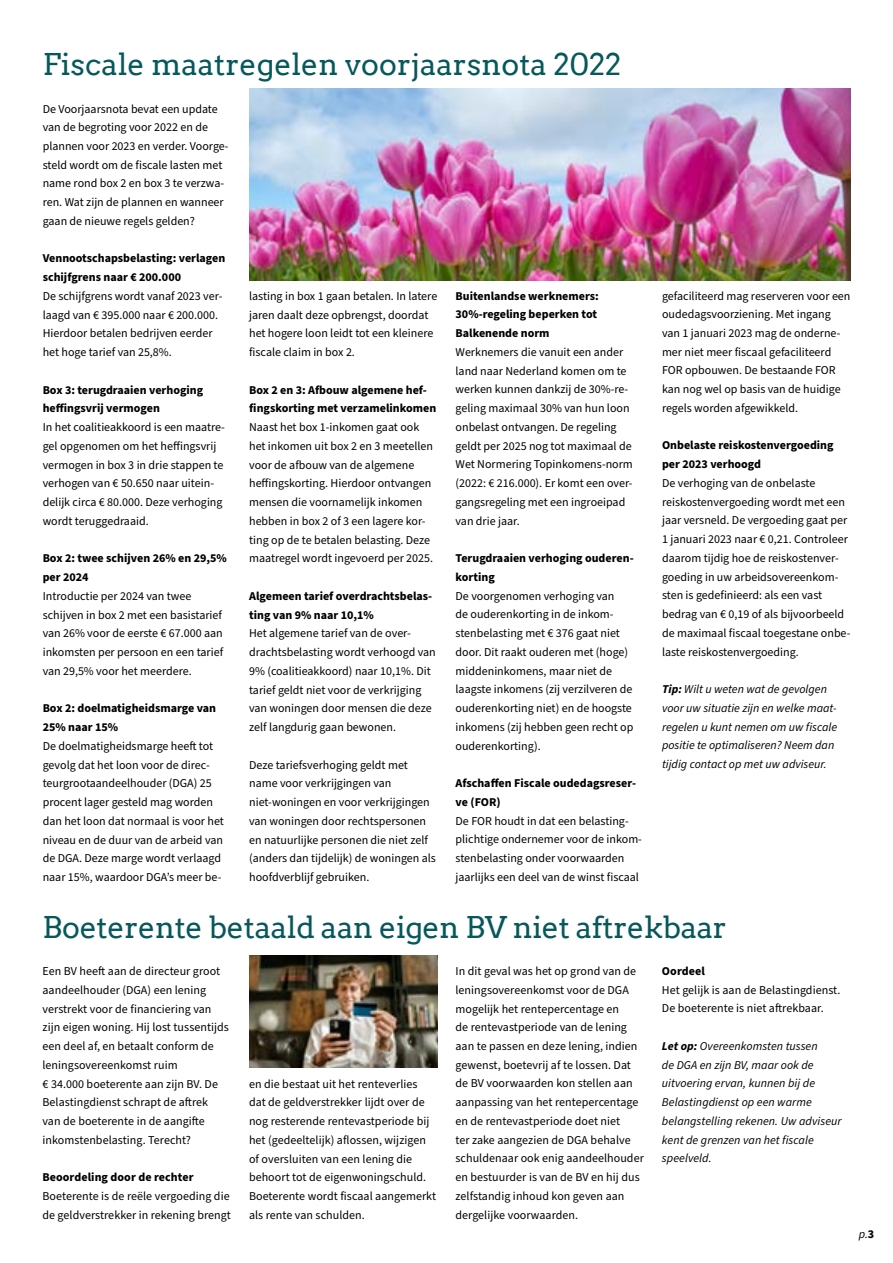
<style>
.page{position:relative;width:893px;height:1263px;background:#fff}
.page>*{position:absolute;margin:0;border:0;box-sizing:border-box;transform-origin:0 0}
.t1{font:30px "Arvo";letter-spacing:-.01em;color:#06585b}
.t2{font:12px/18.8px "Source Sans Pro";color:#000}
.t3{font:700 12px/18.8px "Source Sans Pro";color:#000}
.t4{font:italic 12px/18.8px "Source Sans Pro";color:#000}
.s1{font-weight:700}
.s2{font-weight:700;font-style:normal}
</style>
<div class="page">
<img style="left:249px;top:88px;width:601px;height:193px">
<img style="left:249px;top:955px;width:189px;height:112px">
<h1 class="t1" style="left:43px;top:46px;width:580px">Fiscale maatregelen voorjaarsnota 2022</h1>
<p class="t2" style="left:43px;top:100px;width:187px">De Voorjaarsnota bevat een update van de begroting voor 2022 en de plannen voor 2023 en verder. Voorge&shy;steld wordt om de fiscale lasten met name rond box 2 en box 3 te verzwa&shy;ren. Wat zijn de plannen en wanneer gaan de nieuwe regels gelden?</p>
<p class="t3" style="left:43px;top:249px;width:184px">Vennootschapsbelasting: verlagen schijfgrens naar € 200.000</p>
<p class="t2" style="left:43px;top:287px;width:181px">De schijfgrens wordt vanaf 2023 ver&shy;laagd van € 395.000 naar € 200.000.<br>Hierdoor betalen bedrijven eerder het hoge tarief van 25,8%.</p>
<p class="t3" style="left:43px;top:381px;width:162px">Box 3: terugdraaien verhoging heffingsvrij vermogen</p>
<p class="t2" style="left:43px;top:418px;width:184px">In het coalitieakkoord is een maatre&shy;gel opgenomen om het heffingsvrij vermogen in box 3 in drie stappen te verhogen van € 50.650 naar uitein&shy;delijk circa € 80.000. Deze verhoging wordt teruggedraaid.</p>
<p class="t3" style="left:43px;top:549px;width:186px">Box 2: twee schijven 26% en 29,5% per 2024</p>
<p class="t2" style="left:43px;top:587px;width:182px">Introductie per 2024 van twee schijven in box 2 met een basistarief van 26% voor de eerste € 67.000 aan inkomsten per persoon en een tarief van 29,5% voor het meerdere.</p>
<p class="t3" style="left:43px;top:699px;width:175px">Box 2: doelmatigheidsmarge van<br>25% naar 15%</p>
<p class="t2" style="left:43px;top:737px;width:183px">De doelmatigheidsmarge heeft tot gevolg dat het loon voor de direc&shy;teurgrootaandeelhouder (DGA) 25 procent lager gesteld mag worden dan het loon dat normaal is voor het niveau en de duur van de arbeid van de DGA. Deze marge wordt verlaagd naar 15%, waardoor DGA’s meer be-</p>
<p class="t2" style="left:249px;top:287px;width:190px">lasting in box 1 gaan betalen. In latere jaren daalt deze opbrengst, doordat het hogere loon leidt tot een kleinere fiscale claim in box 2.</p>
<p class="t3" style="left:249px;top:380px;width:189px">Box 2 en 3: Afbouw algemene hef&shy;fingskorting met verzamelinkomen</p>
<p class="t2" style="left:249px;top:418px;width:186px">Naast het box 1-inkomen gaat ook het inkomen uit box 2 en 3 meetellen voor de afbouw van de algemene heffingskorting. Hierdoor ontvangen mensen die voornamelijk inkomen hebben in box 2 of 3 een lagere kor&shy;ting op de te betalen belasting. Deze maatregel wordt ingevoerd per 2025.</p>
<p class="t3" style="left:249px;top:587px;width:185px">Algemeen tarief overdrachtsbelas&shy;ting van 9% naar 10,1%</p>
<p class="t2" style="left:249px;top:624px;width:188px">Het algemene tarief van de over&shy;drachtsbelasting wordt verhoogd van 9% (coalitieakkoord) naar 10,1%. Dit tarief geldt niet voor de verkrijging van woningen door mensen die deze zelf langdurig gaan bewonen.</p>
<p class="t2" style="left:249px;top:755px;width:188px">Deze tariefsverhoging geldt met name voor verkrijgingen van niet-woningen en voor verkrijgingen van woningen door rechtspersonen en natuurlijke personen die niet zelf (anders dan tijdelijk) de woningen als hoofdverblijf gebruiken.</p>
<p class="t3" style="left:456px;top:287px;width:145px">Buitenlandse werknemers:<br>30%-regeling beperken tot<br>Balkenende norm</p>
<p class="t2" style="left:456px;top:343px;width:179px">Werknemers die vanuit een ander land naar Nederland komen om te werken kunnen dankzij de 30%-re&shy;geling maximaal 30% van hun loon onbelast ontvangen. De regeling geldt per 2025 nog tot maximaal de<br>Wet Normering Topinkomens-norm (2022: € 216.000). Er komt een over&shy;gangsregeling met een ingroeipad van drie jaar.</p>
<p class="t3" style="left:456px;top:549px;width:180px">Terugdraaien verhoging ouderen&shy;korting</p>
<p class="t2" style="left:456px;top:587px;width:179px">De voorgenomen verhoging van<br>de ouderenkorting in de inkom&shy;stenbelasting met € 376 gaat niet door. Dit raakt ouderen met (hoge) middeninkomens, maar niet de laagste inkomens (zij verzilveren de ouderenkorting niet) en de hoogste inkomens (zij hebben geen recht op ouderenkorting).</p>
<p class="t3" style="left:456px;top:774px;width:182px">Afschaffen Fiscale oudedagsreser&shy;ve (FOR)</p>
<p class="t2" style="left:456px;top:812px;width:188px">De FOR houdt in dat een belasting&shy;plichtige ondernemer voor de inkom&shy;stenbelasting onder voorwaarden jaarlijks een deel van de winst fiscaal</p>
<p class="t2" style="left:662px;top:286px;width:190px">gefaciliteerd mag reserveren voor een oudedagsvoorziening. Met ingang van 1 januari 2023 mag de onderne&shy;mer niet meer fiscaal gefaciliteerd FOR opbouwen. De bestaande FOR kan nog wel op basis van de huidige regels worden afgewikkeld.</p>
<p class="t3" style="left:662px;top:436px;width:173px">Onbelaste reiskostenvergoeding per 2023 verhoogd</p>
<p class="t2" style="left:662px;top:474px;width:190px">De verhoging van de onbelaste reiskostenvergoeding wordt met een jaar versneld. De vergoeding gaat per 1 januari 2023 naar € 0,21. Controleer daarom tijdig hoe de reiskostenver&shy;goeding in uw arbeidsovereenkom&shy;sten is gedefinieerd: als een vast bedrag van € 0,19 of als bijvoorbeeld de maximaal fiscaal toegestane onbe&shy;laste reiskostenvergoeding.</p>
<p class="t4" style="left:662px;top:680px;width:177px"><span class="s1">Tip:</span> Wilt u weten wat de gevolgen voor uw situatie zijn en welke maat&shy;regelen u kunt nemen om uw fiscale positie te optimaliseren? Neem dan tijdig contact op met uw adviseur.</p>
<h1 class="t1" style="left:43px;top:909px;width:686px">Boeterente betaald aan eigen BV niet aftrekbaar</h1>
<p class="t2" style="left:43px;top:962px;width:188px">Een BV heeft aan de directeur groot aandeelhouder (DGA) een lening verstrekt voor de financiering van zijn eigen woning. Hij lost tussentijds een deel af, en betaalt conform de leningsovereenkomst ruim<br>€ 34.000 boeterente aan zijn BV. De Belastingdienst schrapt de aftrek van de boeterente in de aangifte inkomstenbelasting. Terecht?</p>
<p class="t3" style="left:43px;top:1168px;width:153px">Beoordeling door de rechter</p>
<p class="t2" style="left:43px;top:1187px;width:190px">Boeterente is de reële vergoeding die de geldverstrekker in rekening brengt</p>
<p class="t2" style="left:455px;top:962px;width:190px">In dit geval was het op grond van de leningsovereenkomst voor de DGA mogelijk het rentepercentage en<br>de rentevastperiode van de lening aan te passen en deze lening, indien gewenst, boetevrij af te lossen. Dat de BV voorwaarden kon stellen aan aanpassing van het rentepercentage en de rentevastperiode doet niet<br>ter zake aangezien de DGA behalve schuldenaar ook enig aandeelhouder en bestuurder is van de BV en hij dus zelfstandig inhoud kon geven aan dergelijke voorwaarden.</p>
<p class="t3" style="left:662px;top:962px;width:44px">Oordeel</p>
<p class="t2" style="left:662px;top:981px;width:180px">Het gelijk is aan de Belastingdienst.<br>De boeterente is niet aftrekbaar.</p>
<p class="t4" style="left:662px;top:1037px;width:181px"><span class="s1">Let op:</span> Overeenkomsten tussen<br>de DGA en zijn BV, maar ook de uitvoering ervan, kunnen bij de<br>Belastingdienst op een warme belangstelling rekenen. Uw adviseur kent de grenzen van het fiscale speelveld.</p>
<p class="t2" style="left:249px;top:1074px;width:189px">en die bestaat uit het renteverlies dat de geldverstrekker lijdt over de nog resterende rentevastperiode bij het (gedeeltelijk) aflossen, wijzigen of oversluiten van een lening die behoort tot de eigenwoningschuld.<br>Boeterente wordt fiscaal aangemerkt als rente van schulden.</p>
<p class="t4" style="left:859px;top:1225px;width:17px">p.<span class="s2">3</span></p>
</div>
